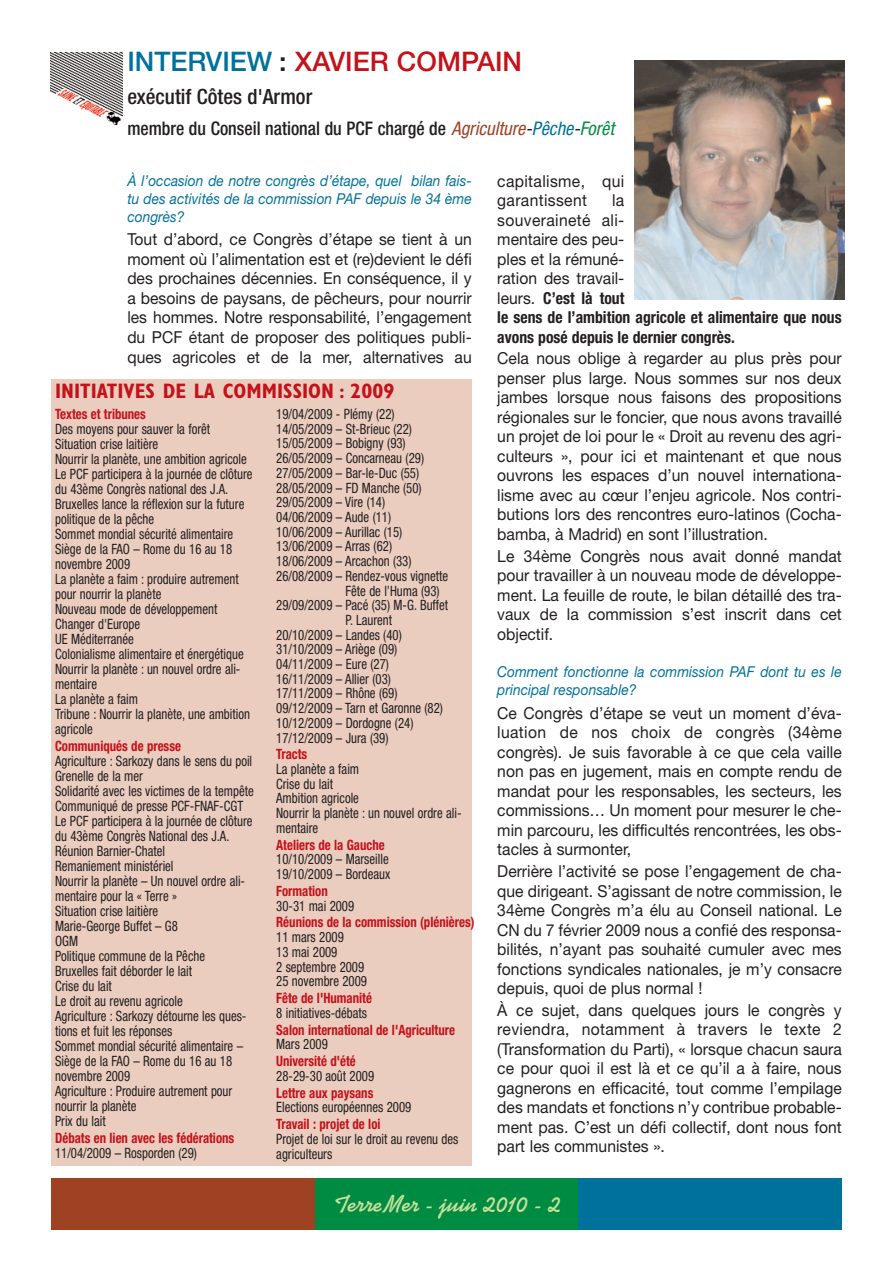
<style>
.page{position:relative;width:893px;height:1263px;background:#fff}
.page>*{position:absolute;margin:0;border:0;box-sizing:border-box;transform-origin:0 0}
.t1{font:500 27px "Helvetica Neue";color:#c4121a}
.t2{font:700 27px "Swing";color:#c7e09a}
.t3{font:700 condensed 21px "Gill Sans";color:#c4121a}
.t4{font:500 condensed 21px "Helvetica Neue";color:#231f20}
.t5{font:500 condensed 18.75px "Helvetica Neue";color:#231f20;scale:.95 1}
.t6{font:16.5px/19.5px "Helvetica Neue";color:#231f20;text-align:justify;scale:.95 1}
.t7{font:700 condensed 16.5px/19.5px "Helvetica Neue";color:#231f20;scale:.95 1}
.t8{font:16.5px/19.5px "Helvetica Neue";letter-spacing:.02em;color:#231f20;scale:.95 1}
.t9{font:italic 15px/18px "Helvetica Neue";color:#00719b;text-align:justify;scale:.92 1}
.t10{font:condensed 14.25px/15px "Helvetica Neue";color:#231f20;scale:.9 1}
.t11{font:700 condensed 14.25px "Helvetica Neue";color:#c4121a;scale:.9 1}
.s1{color:#00719b}
.s2{color:#231f20}
.s3{font-weight:400;font-style:italic;color:#9f4224}
.s4{font-weight:400;font-style:italic}
.s5{font-weight:400;font-style:italic;color:#00719b}
.s6{font-weight:400;font-style:italic;color:#008b43}
.s7{font-weight:400;font-stretch:normal}
</style>
<div class="page">
<div style="left:51px;top:379px;width:421px;height:787px;background:#eacdbf"></div>
<div style="left:314px;top:1178px;width:264px;height:51px;background:#008b43"></div>
<div style="left:51px;top:1178px;width:263px;height:51px;background:#9f4224"></div>
<div style="left:578px;top:1178px;width:264px;height:51px;background:#00719b"></div>
<img style="left:51px;top:53px;width:71px;height:72px">
<div style="left:633px;top:60px;width:213px;height:244px;background:linear-gradient(to right,#fff,#fff)"></div>
<img style="left:634px;top:60px;width:211px;height:239px">
<h1 class="t1" style="left:127px;top:52px;width:396px"><span class="s1">INTERVIEW</span> <span class="s2">:</span> XAVIER COMPAIN</h1>
<h2 class="t4" style="left:127px;top:89px;width:186px">exécutif Côtes d'Armor</h2>
<h3 class="t5" style="left:127px;top:122px;width:514px">membre du Conseil national du PCF chargé de <span class="s3">Agriculture</span><span class="s4">-</span><span class="s5">Pêche</span><span class="s4">-</span><span class="s6">Forêt</span></h3>
<p class="t9" style="left:127px;top:173px;width:376px">À l’occasion de notre congrès d’étape, quel bilan fais&shy;tu des activités de la commission PAF depuis le 34 ème congrès?</p>
<p class="t6" style="left:127px;top:231px;width:364px">Tout d’abord, ce Congrès d’étape se tient à un moment où l’alimentation est et (re)devient le défi des prochaines décennies. En conséquence, il y a besoins de paysans, de pêcheurs, pour nourrir les hommes. Notre responsabilité, l’engagement du PCF étant de proposer des politiques publi&shy;ques agricoles et de la mer, alternatives au</p>
<h2 class="t3" style="left:55px;top:384px;width:341px">INITIATIVES DE LA COMMISSION : 2009</h2>
<p class="t11" style="left:55px;top:409px;width:102px">Textes et tribunes</p>
<p class="t10" style="left:55px;top:423px;width:221px">Des moyens pour sauver la forêt<br>Situation crise laitière<br>Nourrir la planète, une ambition agricole<br>Le PCF participera à la journée de clôture du 43ème Congrès national des J.A.<br>Bruxelles lance la réflexion sur la future politique de la pêche<br>Sommet mondial sécurité alimentaire<br>Siège de la FAO – Rome du 16 au 18 novembre 2009<br>La planète a faim : produire autrement pour nourrir la planète<br>Nouveau mode de développement<br>Changer d'Europe<br>UE Méditerranée<br>Colonialisme alimentaire et énergétique<br>Nourrir la planète : un nouvel ordre ali&shy;mentaire<br>La planète a faim<br>Tribune : Nourrir la planète, une ambition agricole</p>
<p class="t11" style="left:55px;top:741px;width:141px">Communiqués de presse</p>
<p class="t10" style="left:55px;top:755px;width:222px">Agriculture : Sarkozy dans le sens du poil<br>Grenelle de la mer<br>Solidarité avec les victimes de la tempête<br>Communiqué de presse PCF-FNAF-CGT<br>Le PCF participera à la journée de clôture du 43ème Congrès National des J.A.<br>Réunion Barnier-Chatel<br>Remaniement ministériel<br>Nourrir la planète – Un nouvel ordre ali&shy;mentaire pour la « Terre »<br>Situation crise laitière<br>Marie-George Buffet – G8<br>OGM<br>Politique commune de la Pêche<br>Bruxelles fait déborder le lait<br>Crise du lait<br>Le droit au revenu agricole<br>Agriculture : Sarkozy détourne les ques&shy;tions et fuit les réponses<br>Sommet mondial sécurité alimentaire –<br>Siège de la FAO – Rome du 16 au 18 novembre 2009<br>Agriculture : Produire autrement pour nourrir la planète<br>Prix du lait</p>
<p class="t11" style="left:55px;top:1133px;width:201px">Débats en lien avec les fédérations</p>
<p class="t10" style="left:55px;top:1147px;width:159px">11/04/2009 – Rosporden (29)</p>
<p class="t10" style="left:276px;top:408px;width:133px">19/04/2009 - Plémy (22)</p>
<p class="t10" style="left:276px;top:422px;width:152px">14/05/2009 – St-Brieuc (22)</p>
<p class="t10" style="left:276px;top:437px;width:145px">15/05/2009 – Bobigny (93)</p>
<p class="t10" style="left:276px;top:452px;width:166px">26/05/2009 – Concarneau (29)</p>
<p class="t10" style="left:276px;top:466px;width:160px">27/05/2009 – Bar-le-Duc (55)</p>
<p class="t10" style="left:276px;top:481px;width:163px">28/05/2009 – FD Manche (50)</p>
<p class="t10" style="left:276px;top:496px;width:123px">29/05/2009 – Vire (14)</p>
<p class="t10" style="left:276px;top:511px;width:129px">04/06/2009 – Aude (11)</p>
<p class="t10" style="left:276px;top:525px;width:142px">10/06/2009 – Aurillac (15)</p>
<p class="t10" style="left:276px;top:540px;width:130px">13/06/2009 – Arras (62)</p>
<p class="t10" style="left:276px;top:555px;width:152px">18/06/2009 – Arcachon (33)</p>
<p class="t10" style="left:276px;top:569px;width:193px">26/08/2009 – Rendez-vous vignette</p>
<p class="t10" style="left:346px;top:584px;width:106px">Fête de l’Huma (93)</p>
<p class="t10" style="left:276px;top:599px;width:193px">29/09/2009 – Pacé (35) M-G. Buffet</p>
<p class="t10" style="left:346px;top:614px;width:53px">P. Laurent</p>
<p class="t10" style="left:276px;top:628px;width:141px">20/10/2009 – Landes (40)</p>
<p class="t10" style="left:276px;top:643px;width:136px">31/10/2009 – Ariège (09)</p>
<p class="t10" style="left:276px;top:658px;width:127px">04/11/2009 – Eure (27)</p>
<p class="t10" style="left:276px;top:672px;width:129px">16/11/2009 – Allier (03)</p>
<p class="t10" style="left:276px;top:687px;width:136px">17/11/2009 – Rhône (69)</p>
<p class="t10" style="left:276px;top:702px;width:187px">09/12/2009 – Tarn et Garonne (82)</p>
<p class="t10" style="left:276px;top:716px;width:154px">10/12/2009 – Dordogne (24)</p>
<p class="t10" style="left:276px;top:731px;width:126px">17/12/2009 – Jura (39)</p>
<p class="t11" style="left:276px;top:749px;width:36px">Tracts</p>
<p class="t10" style="left:276px;top:763px;width:207px">La planète a faim<br>Crise du lait<br>Ambition agricole<br>Nourrir la planète : un nouvel ordre ali&shy;mentaire</p>
<p class="t11" style="left:276px;top:839px;width:122px">Ateliers de la Gauche</p>
<p class="t10" style="left:276px;top:853px;width:128px">10/10/2009 – Marseille<br>19/10/2009 – Bordeaux</p>
<p class="t11" style="left:276px;top:886px;width:59px">Formation</p>
<p class="t10" style="left:276px;top:899px;width:88px">30-31 mai 2009</p>
<p class="t11" style="left:276px;top:917px;width:222px">Réunions de la commission (plénières)</p>
<p class="t10" style="left:276px;top:931px;width:103px">11 mars 2009<br>13 mai 2009<br>2 septembre 2009<br>25 novembre 2009</p>
<p class="t11" style="left:276px;top:993px;width:108px">Fête de l'Humanité</p>
<p class="t10" style="left:276px;top:1006px;width:103px">8 initiatives-débats</p>
<p class="t11" style="left:276px;top:1024px;width:200px">Salon international de l'Agriculture</p>
<p class="t10" style="left:276px;top:1038px;width:59px">Mars 2009</p>
<p class="t11" style="left:276px;top:1056px;width:90px">Université d'été</p>
<p class="t10" style="left:276px;top:1069px;width:110px">28-29-30 août 2009</p>
<p class="t11" style="left:276px;top:1087px;width:109px">Lettre aux paysans</p>
<p class="t10" style="left:276px;top:1101px;width:152px">Elections européennes 2009</p>
<p class="t11" style="left:276px;top:1119px;width:117px">Travail : projet de loi</p>
<p class="t10" style="left:276px;top:1133px;width:204px">Projet de loi sur le droit au revenu des agriculteurs</p>
<p class="t8" style="left:497px;top:173px;width:135px">capitalisme, qui garantissent</p>
<p class="t7" style="left:497px;top:192px;width:364px;text-indent:115px"><span class="s7">la<br>souveraineté ali-<br>mentaire des peu-<br>ples et la rémuné-<br>ration des travail-<br>leurs.</span> C’est là tout<br>le sens de l’ambition agricole et alimentaire que nous avons posé depuis le dernier congrès.</p>
<p class="t6" style="left:497px;top:350px;width:364px">Cela nous oblige à regarder au plus près pour penser plus large. Nous sommes sur nos deux jambes lorsque nous faisons des propositions régionales sur le foncier, que nous avons travaillé un projet de loi pour le « Droit au revenu des agri&shy;culteurs », pour ici et maintenant et que nous ouvrons les espaces d’un nouvel internationa&shy;lisme avec au cœur l’enjeu agricole. Nos contri&shy;butions lors des rencontres euro-latinos (Cocha&shy;bamba, à Madrid) en sont l’illustration.</p>
<p class="t6" style="left:497px;top:548px;width:364px">Le 34ème Congrès nous avait donné mandat pour travailler à un nouveau mode de développe&shy;ment. La feuille de route, le bilan détaillé des tra&shy;vaux de la commission s’est inscrit dans cet objectif.</p>
<p class="t9" style="left:497px;top:664px;width:376px">Comment fonctionne la commission PAF dont tu es le principal responsable?</p>
<p class="t6" style="left:497px;top:705px;width:364px">Ce Congrès d’étape se veut un moment d’éva&shy;luation de nos choix de congrès (34ème congrès). Je suis favorable à ce que cela vaille non pas en jugement, mais en compte rendu de mandat pour les responsables, les secteurs, les commissions… Un moment pour mesurer le che&shy;min parcouru, les difficultés rencontrées, les obs&shy;tacles à surmonter,</p>
<p class="t6" style="left:497px;top:863px;width:364px">Derrière l’activité se pose l’engagement de cha&shy;que dirigeant. S’agissant de notre commission, le 34ème Congrès m’a élu au Conseil national. Le CN du 7 février 2009 nous a confié des responsa&shy;bilités, n’ayant pas souhaité cumuler avec mes fonctions syndicales nationales, je m’y consacre depuis, quoi de plus normal !</p>
<p class="t6" style="left:497px;top:1002px;width:364px">À ce sujet, dans quelques jours le congrès y reviendra, notamment à travers le texte 2 (Transformation du Parti), « lorsque chacun saura ce pour quoi il est là et ce qu’il a à faire, nous gagnerons en efficacité, tout comme l’empilage des mandats et fonctions n’y contribue probable&shy;ment pas. C’est un défi collectif, dont nous font part les communistes ».</p>
<h1 class="t2" style="left:332px;top:1191px;width:230px">TerreMer - juin 2010 - 2</h1>
</div>
